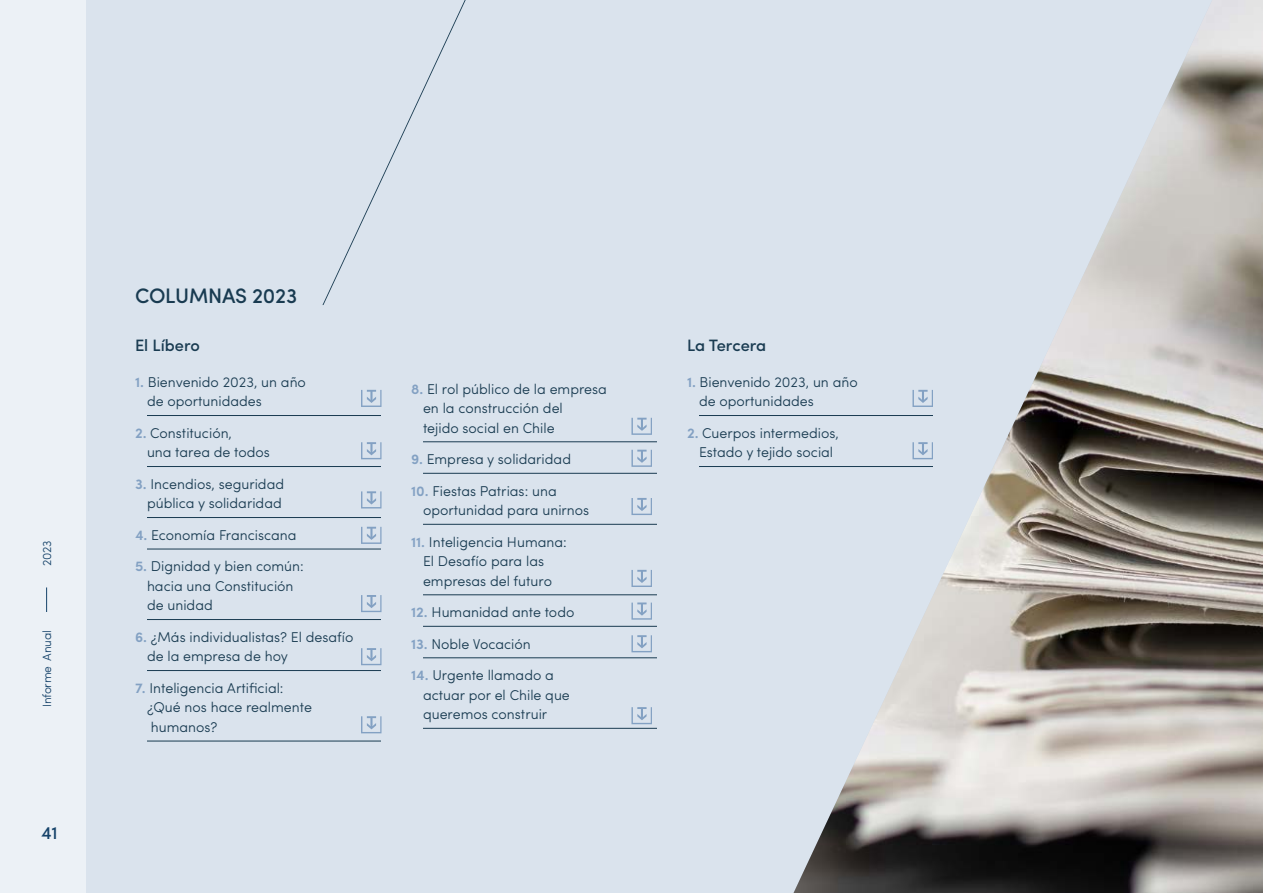
<style>
.page{position:relative;width:1263px;height:893px;background:#fff}
.page>*{position:absolute;margin:0;border:0;box-sizing:border-box;transform-origin:0 0}
.t1{font:500 21px "Sofia Pro";letter-spacing:-.01em;color:#193b51}
.t2{font:500 18px "Sofia Pro";color:#16436a}
.t3{font:500 16.5px "Sofia Pro";letter-spacing:-.005em;color:#193b51}
.t4{font:300 14.25px/19.5px "Sofia Pro";color:#193b51}
.t5{font:300 12px "Sofia Pro";letter-spacing:-.02em;color:#16436a}
.s1{font-weight:600;color:#83a1c3}
</style>
<div class="page">
<div style="left:85px;top:0;width:1178px;height:893px;background:#dae3ed"></div>
<img style="left:793px;top:7px;width:470px;height:886px">
<hr style="left:147px;top:415px;width:234px;height:1px;background:#193b51">
<hr style="left:147px;top:466px;width:234px;height:1px;background:#193b51">
<hr style="left:147px;top:517px;width:234px;height:1px;background:#193b51">
<hr style="left:147px;top:549px;width:234px;height:1px;background:#193b51">
<hr style="left:147px;top:619px;width:234px;height:1px;background:#193b51">
<hr style="left:147px;top:670px;width:234px;height:1px;background:#193b51">
<hr style="left:147px;top:741px;width:234px;height:1px;background:#193b51">
<svg style="left:322px;top:0;width:144px;height:305px"></svg>
<svg style="left:361px;top:390px;width:20px;height:17px"></svg>
<svg style="left:361px;top:442px;width:20px;height:17px"></svg>
<svg style="left:361px;top:491px;width:20px;height:17px"></svg>
<svg style="left:361px;top:527px;width:20px;height:17px"></svg>
<svg style="left:361px;top:595px;width:20px;height:17px"></svg>
<svg style="left:361px;top:648px;width:20px;height:17px"></svg>
<svg style="left:361px;top:716px;width:20px;height:17px"></svg>
<hr style="left:423px;top:441px;width:234px;height:1px;background:#193b51">
<hr style="left:423px;top:473px;width:234px;height:1px;background:#193b51">
<hr style="left:423px;top:524px;width:234px;height:1px;background:#193b51">
<hr style="left:423px;top:594px;width:234px;height:1px;background:#193b51">
<hr style="left:423px;top:626px;width:234px;height:1px;background:#193b51">
<hr style="left:423px;top:657px;width:234px;height:1px;background:#193b51">
<hr style="left:423px;top:728px;width:234px;height:1px;background:#193b51">
<hr style="left:699px;top:415px;width:234px;height:1px;background:#193b51">
<hr style="left:699px;top:466px;width:234px;height:1px;background:#193b51">
<svg style="left:631px;top:418px;width:21px;height:17px"></svg>
<svg style="left:631px;top:450px;width:21px;height:17px"></svg>
<svg style="left:631px;top:498px;width:21px;height:17px"></svg>
<svg style="left:631px;top:570px;width:21px;height:17px"></svg>
<svg style="left:631px;top:602px;width:21px;height:18px"></svg>
<svg style="left:631px;top:635px;width:21px;height:17px"></svg>
<svg style="left:631px;top:707px;width:21px;height:17px"></svg>
<svg style="left:912px;top:390px;width:21px;height:17px"></svg>
<svg style="left:912px;top:442px;width:21px;height:17px"></svg>
<div style="left:0;top:0;width:85px;height:893px;background:#ecf1f6"></div>
<svg style="left:46px;top:587px;width:1px;height:25px"></svg>
<p class="t5" style="left:38px;top:566px;width:27px;rotate:-90deg">2023</p>
<p class="t5" style="left:38px;top:707px;width:78px;rotate:-90deg">Informe Anual</p>
<p class="t2" style="left:41px;top:819px;width:18px">41</p>
<h1 class="t1" style="left:135px;top:280px;width:164px">COLUMNAS 2023</h1>
<p class="t3" style="left:135px;top:333px;width:66px">El Líbero</p>
<p class="t4" style="left:147px;top:371px;width:160px;text-indent:-12px"><span class="s1">1.</span> Bienvenido 2023, un año de oportunidades</p>
<p class="t4" style="left:147px;top:422px;width:124px;text-indent:-12px"><span class="s1">2.</span> Constitución,<br>una tarea de todos</p>
<p class="t4" style="left:135px;top:473px;width:151px;text-align:right"><span class="s1">3.</span> Incendios, seguridad pública y solidaridad</p>
<p class="t4" style="left:135px;top:524px;width:163px"><span class="s1">4.</span> Economía Franciscana</p>
<p class="t4" style="left:147px;top:556px;width:158px;text-indent:-12px"><span class="s1">5.</span> Dignidad y bien común: hacia una Constitución de unidad</p>
<p class="t4" style="left:147px;top:626px;width:208px;text-indent:-12px"><span class="s1">6.</span> ¿Más individualistas? El desafío de la empresa de hoy</p>
<p class="t4" style="left:147px;top:677px;width:167px;text-indent:-12px"><span class="s1">7.</span> Inteligencia Artificial: ¿Qué nos hace realmente humanos?</p>
<p class="t4" style="left:423px;top:378px;width:185px;text-indent:-12px"><span class="s1">8.</span> El rol público de la empresa en la construcción del<br>tejido social en Chile</p>
<p class="t4" style="left:411px;top:448px;width:162px"><span class="s1">9.</span> Empresa y solidaridad</p>
<p class="t4" style="left:423px;top:480px;width:168px;text-indent:-12px"><span class="s1">10.</span> Fiestas Patrias: una oportunidad para unirnos</p>
<p class="t4" style="left:423px;top:531px;width:145px;text-indent:-12px"><span class="s1">11.</span> Inteligencia Humana:<br>El Desafío para las empresas del futuro</p>
<p class="t4" style="left:411px;top:601px;width:165px"><span class="s1">12.</span> Humanidad ante todo</p>
<p class="t4" style="left:411px;top:633px;width:121px"><span class="s1">13.</span> Noble Vocación</p>
<p class="t4" style="left:423px;top:664px;width:148px;text-indent:-12px"><span class="s1">14.</span> Urgente llamado a actuar por el Chile que queremos construir</p>
<p class="t3" style="left:687px;top:333px;width:81px">La Tercera</p>
<p class="t4" style="left:699px;top:371px;width:160px;text-indent:-12px"><span class="s1">1.</span> Bienvenido 2023, un año de oportunidades</p>
<p class="t4" style="left:687px;top:422px;width:154px;text-align:center"><span class="s1">2.</span> Cuerpos intermedios,<br>Estado y tejido social</p>
</div>
